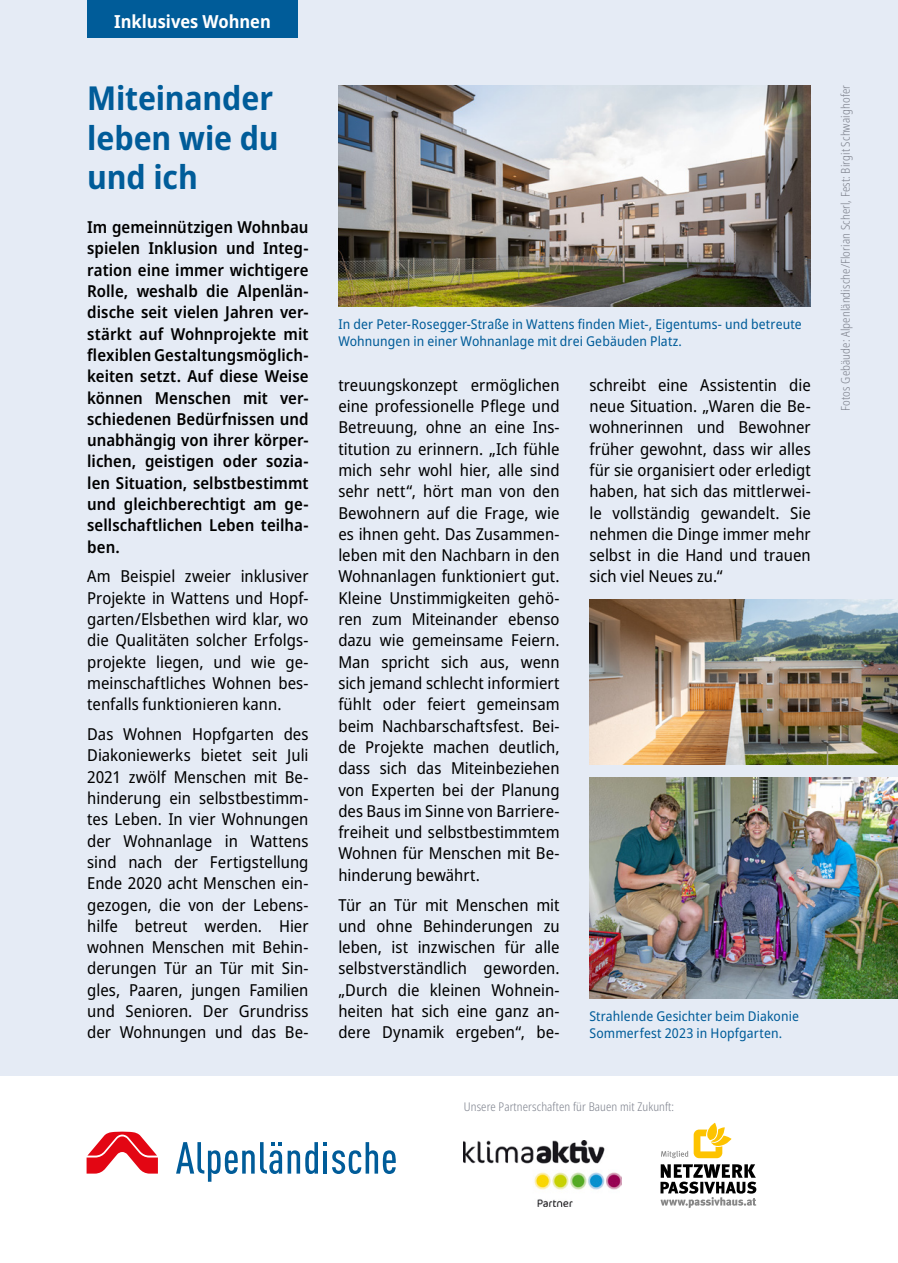
<style>
.page{position:relative;width:898px;height:1263px;background:#fff}
.page>*{position:absolute;margin:0;border:0;box-sizing:border-box;transform-origin:0 0}
.t1{font:700 semi-condensed 33px/39.6px "Noto Sans";letter-spacing:-.005em;color:#005c99}
.t2{font:700 semi-condensed 18px "Noto Sans";color:#fff}
.t3{font:semi-condensed 16.5px/21.3px "Noto Sans";color:#000;text-align:justify}
.t4{font:600 semi-condensed 16.5px/21.3px "Noto Sans";color:#000;text-align:justify}
.t5{font:semi-condensed 13.5px/17.2px "Noto Sans";letter-spacing:.01em;color:#005c99}
.t6{font:300 condensed 12px "Noto Sans";letter-spacing:.01em;color:#7f838e}
</style>
<div class="page">
<div style="left:0;top:0;width:897px;height:1075px;background:#e5ebf5"></div>
<img style="left:463px;top:1140px;width:158px;height:66px">
<svg style="left:661px;top:1123px;width:70px;height:35px"></svg>
<svg style="left:660px;top:1164px;width:96px;height:44px"></svg>
<svg style="left:176px;top:1142px;width:78px;height:40px"></svg>
<svg style="left:260px;top:1142px;width:135px;height:32px"></svg>
<svg style="left:87px;top:1131px;width:71px;height:42px"></svg>
<div style="left:87px;top:0;width:211px;height:38px;background:#005c99"></div>
<img style="left:589px;top:599px;width:308px;height:166px">
<img style="left:338px;top:85px;width:472px;height:221px">
<img style="left:589px;top:778px;width:308px;height:220px">
<p class="t2" style="left:114px;top:8px;width:158px">Inklusives Wohnen</p>
<h1 class="t1" style="left:87px;top:79px;width:193px">Miteinander leben wie du und ich</h1>
<p class="t4" style="left:87px;top:217px;width:223px">Im gemeinnützigen Wohnbau spielen Inklusion und Integ&shy;ration eine immer wichtigere Rolle, weshalb die Alpenlän&shy;dische seit vielen Jahren ver&shy;stärkt auf Wohnprojekte mit flexiblen Gestaltungsmöglich&shy;keiten setzt. Auf diese Weise können Menschen mit ver&shy;schiedenen Bedürfnissen und unabhängig von ihrer körper&shy;lichen, geistigen oder sozia&shy;len Situation, selbstbestimmt und gleichberechtigt am ge&shy;sellschaftlichen Leben teilha&shy;ben.</p>
<p class="t3" style="left:87px;top:566px;width:223px">Am Beispiel zweier inklusiver Projekte in Wattens und Hopf&shy;garten/Elsbethen wird klar, wo die Qualitäten solcher Erfolgs&shy;projekte liegen, und wie ge&shy;meinschaftliches Wohnen bes&shy;tenfalls funktionieren kann.</p>
<p class="t3" style="left:87px;top:724px;width:223px">Das Wohnen Hopfgarten des Diakoniewerks bietet seit Juli 2021 zwölf Menschen mit Be&shy;hinderung ein selbstbestimm&shy;tes Leben. In vier Wohnungen der Wohnanlage in Wattens sind nach der Fertigstellung Ende 2020 acht Menschen ein&shy;gezogen, die von der Lebens&shy;hilfe betreut werden. Hier wohnen Menschen mit Behin&shy;derungen Tür an Tür mit Sin&shy;gles, Paaren, jungen Familien und Senioren. Der Grundriss der Wohnungen und das Be-</p>
<p class="t5" style="left:338px;top:316px;width:465px">In der Peter-Rosegger-Straße in Wattens finden Miet-, Eigentums- und betreute<br>Wohnungen in einer Wohnanlage mit drei Gebäuden Platz.</p>
<p class="t3" style="left:338px;top:374px;width:223px">treuungskonzept ermöglichen eine professionelle Pflege und Betreuung, ohne an eine Ins&shy;titution zu erinnern. „Ich fühle mich sehr wohl hier, alle sind sehr nett“, hört man von den Bewohnern auf die Frage, wie es ihnen geht. Das Zusammen&shy;leben mit den Nachbarn in den Wohnanlagen funktioniert gut.<br>Kleine Unstimmigkeiten gehö&shy;ren zum Miteinander ebenso dazu wie gemeinsame Feiern.<br>Man spricht sich aus, wenn sich jemand schlecht informiert fühlt oder feiert gemeinsam beim Nachbarschaftsfest. Bei&shy;de Projekte machen deutlich, dass sich das Miteinbeziehen von Experten bei der Planung des Baus im Sinne von Barriere&shy;freiheit und selbstbestimmtem Wohnen für Menschen mit Be&shy;hinderung bewährt.</p>
<p class="t3" style="left:338px;top:894px;width:223px">Tür an Tür mit Menschen mit und ohne Behinderungen zu leben, ist inzwischen für alle selbstverständlich geworden. „Durch die kleinen Wohnein&shy;heiten hat sich eine ganz an&shy;dere Dynamik ergeben“, be-</p>
<p class="t3" style="left:589px;top:374px;width:223px">schreibt eine Assistentin die neue Situation. „Waren die Be&shy;wohnerinnen und Bewohner früher gewohnt, dass wir alles für sie organisiert oder erledigt haben, hat sich das mittlerwei&shy;le vollständig gewandelt. Sie nehmen die Dinge immer mehr selbst in die Hand und trauen sich viel Neues zu.“</p>
<p class="t5" style="left:589px;top:1008px;width:211px">Strahlende Gesichter beim Diakonie<br>Sommerfest 2023 in Hopfgarten.</p>
<p class="t6" style="left:463px;top:1098px;width:212px">Unsere Partnerschaften für Bauen mit Zukunft:</p>
<p class="t6" style="left:836px;top:411px;width:327px;rotate:-90deg">Fotos Gebäude: Alpenländische/Florian Scherl, Fest: Birgit Schwaighofer</p>
</div>
